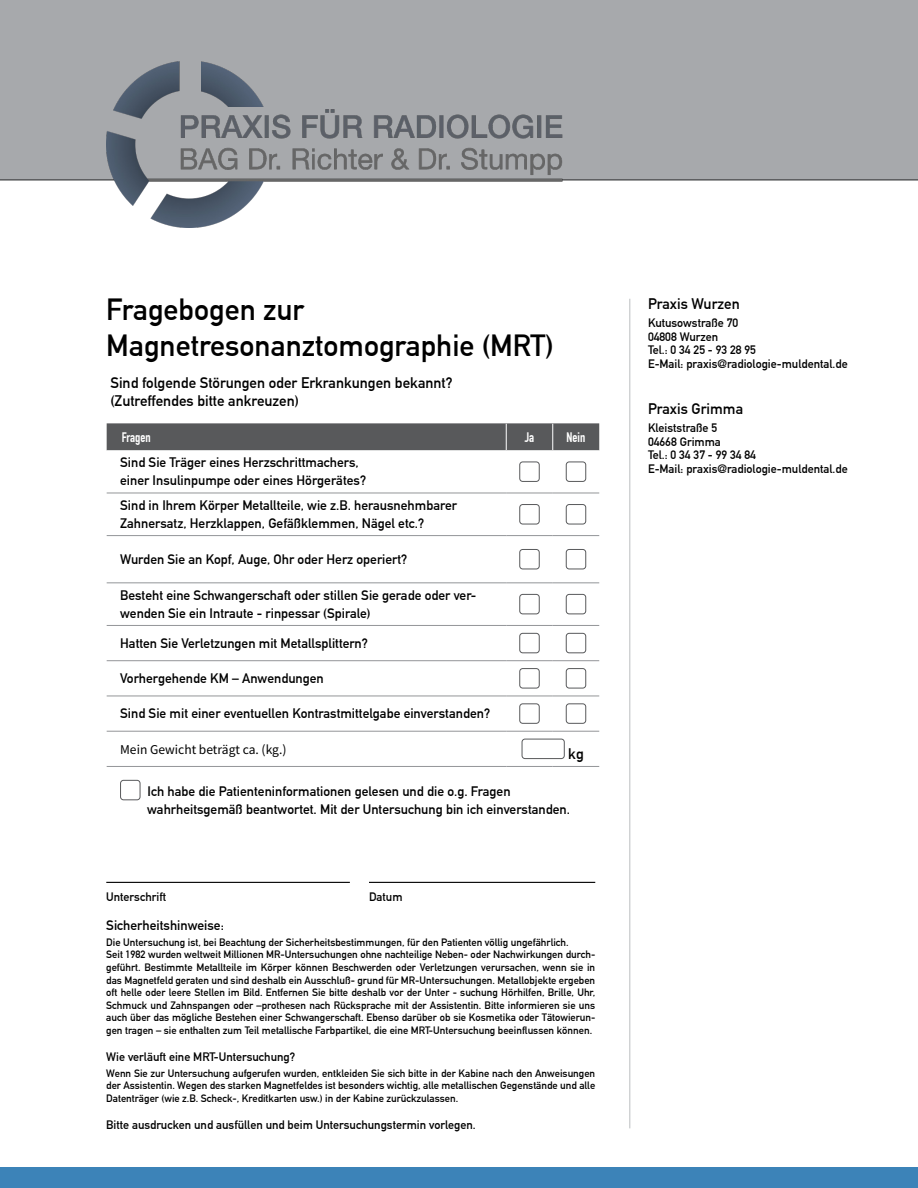
<style>
.page{position:relative;width:918px;height:1188px;background:#fff}
.page>*{position:absolute;margin:0;border:0;box-sizing:border-box;transform-origin:0 0}
.t1{font:30px/36px "DIN Mittelschrift";color:#000}
.t2{font:15px/18px "DIN Mittelschrift";color:#000}
.t3{font:13.5px/18px "DIN Mittelschrift";color:#000}
.t4{font:13.5px "Source Sans Pro";color:#000}
.t5{font:13.5px "DIN Engschrift";color:#fff}
.t6{font:12px/13.5px "DIN Mittelschrift";color:#000}
.t7{font:10.5px/12.6px "DIN Mittelschrift";color:#000}
</style>
<div class="page">
<div style="left:0;top:1167px;width:918px;height:21px;background:#3c83b8"></div>
<hr style="left:630px;top:299px;width:1px;height:829px;background:#bcbec0">
<div style="left:0;top:0;width:918px;height:181px;background:#a7a9ac"></div>
<hr style="left:506px;top:582px;width:47px;height:1px;background:#939598">
<hr style="left:553px;top:582px;width:46px;height:1px;background:#939598">
<hr style="left:506px;top:625px;width:47px;height:1px;background:#939598">
<hr style="left:553px;top:625px;width:46px;height:1px;background:#939598">
<hr style="left:506px;top:660px;width:47px;height:1px;background:#939598">
<hr style="left:553px;top:660px;width:46px;height:1px;background:#939598">
<hr style="left:506px;top:696px;width:47px;height:1px;background:#939598">
<hr style="left:553px;top:696px;width:46px;height:1px;background:#939598">
<div style="left:107px;top:423px;width:492px;height:27px;background:#58595b"></div>
<hr style="left:107px;top:493px;width:399px;height:1px;background:#939598">
<hr style="left:107px;top:582px;width:399px;height:1px;background:#939598">
<hr style="left:107px;top:625px;width:399px;height:1px;background:#939598">
<hr style="left:107px;top:660px;width:399px;height:1px;background:#939598">
<hr style="left:107px;top:696px;width:399px;height:1px;background:#939598">
<hr style="left:506px;top:493px;width:47px;height:1px;background:#939598">
<hr style="left:553px;top:493px;width:46px;height:1px;background:#939598">
<hr style="left:107px;top:535px;width:399px;height:1px;background:#939598">
<hr style="left:506px;top:535px;width:47px;height:1px;background:#939598">
<hr style="left:553px;top:535px;width:46px;height:1px;background:#939598">
<hr style="left:107px;top:731px;width:399px;height:1px;background:#939598">
<hr style="left:107px;top:766px;width:399px;height:1px;background:#939598">
<hr style="left:506px;top:731px;width:47px;height:1px;background:#939598">
<hr style="left:553px;top:731px;width:46px;height:1px;background:#939598">
<hr style="left:506px;top:766px;width:47px;height:1px;background:#939598">
<hr style="left:553px;top:766px;width:46px;height:1px;background:#939598">
<div style="left:519px;top:462px;width:21px;height:20px;border:1px solid #58595b;border-radius:3px"></div>
<div style="left:566px;top:462px;width:20px;height:20px;border:1px solid #58595b;border-radius:3px"></div>
<div style="left:519px;top:504px;width:21px;height:20px;border:1px solid #58595b;border-radius:3px"></div>
<div style="left:566px;top:504px;width:20px;height:20px;border:1px solid #58595b;border-radius:3px"></div>
<div style="left:519px;top:549px;width:21px;height:20px;border:1px solid #58595b;border-radius:3px"></div>
<div style="left:566px;top:549px;width:20px;height:20px;border:1px solid #58595b;border-radius:3px"></div>
<div style="left:519px;top:594px;width:21px;height:20px;border:1px solid #58595b;border-radius:3px"></div>
<div style="left:566px;top:594px;width:20px;height:20px;border:1px solid #58595b;border-radius:3px"></div>
<div style="left:519px;top:633px;width:21px;height:20px;border:1px solid #58595b;border-radius:3px"></div>
<div style="left:566px;top:633px;width:20px;height:20px;border:1px solid #58595b;border-radius:3px"></div>
<div style="left:519px;top:668px;width:21px;height:20px;border:1px solid #58595b;border-radius:3px"></div>
<div style="left:566px;top:668px;width:20px;height:20px;border:1px solid #58595b;border-radius:3px"></div>
<div style="left:519px;top:703px;width:21px;height:21px;border:1px solid #58595b;border-radius:3px"></div>
<div style="left:566px;top:703px;width:20px;height:21px;border:1px solid #58595b;border-radius:3px"></div>
<div style="left:522px;top:739px;width:43px;height:20px;border:1px solid #58595b;border-radius:3px"></div>
<div style="left:120px;top:780px;width:20px;height:20px;border:1px solid #58595b;border-radius:3px"></div>
<img style="left:106px;top:62px;width:459px;height:165px">
<hr style="left:106px;top:882px;width:244px;height:1px;background:#000">
<hr style="left:369px;top:882px;width:226px;height:1px;background:#000">
<h1 class="t1" style="left:106px;top:292px;width:449px">Fragebogen zur<br>Magnetresonanztomographie (MRT)</h1>
<h2 class="t2" style="left:110px;top:373px;width:344px">Sind folgende Störungen oder Erkrankungen bekannt? (Zutreffendes bitte ankreuzen)</h2>
<p class="t5" style="left:122px;top:429px;width:30px">Fragen</p>
<p class="t5" style="left:525px;top:429px;width:11px">Ja</p>
<p class="t5" style="left:567px;top:429px;width:20px">Nein</p>
<p class="t3" style="left:120px;top:454px;width:248px">Sind Sie Träger eines Herzschrittmachers, einer Insulinpumpe oder eines Hörgerätes?</p>
<p class="t3" style="left:120px;top:496px;width:338px">Sind in Ihrem Körper Metallteile, wie z.B. herausnehmbarer<br>Zahnersatz, Herzklappen, Gefäßklemmen, Nägel etc.?</p>
<p class="t3" style="left:120px;top:550px;width:289px">Wurden Sie an Kopf, Auge, Ohr oder Herz operiert?</p>
<p class="t3" style="left:120px;top:586px;width:358px">Besteht eine Schwangerschaft oder stillen Sie gerade oder ver&shy;wenden Sie ein Intraute - rinpessar (Spirale)</p>
<p class="t3" style="left:120px;top:634px;width:249px">Hatten Sie Verletzungen mit Metallsplittern?</p>
<p class="t3" style="left:120px;top:669px;width:205px">Vorhergehende KM – Anwendungen</p>
<p class="t3" style="left:120px;top:705px;width:372px">Sind Sie mit einer eventuellen Kontrastmittelgabe einverstanden?</p>
<p class="t4" style="left:120px;top:741px;width:168px">Mein Gewicht beträgt ca. (kg.)</p>
<h2 class="t2" style="left:568px;top:745px;width:17px">kg</h2>
<p class="t3" style="left:147px;top:782px;width:424px">Ich habe die Patienteninformationen gelesen und die o.g. Fragen wahrheitsgemäß beantwortet. Mit der Untersuchung bin ich einverstanden.</p>
<p class="t6" style="left:106px;top:890px;width:61px">Unterschrift</p>
<p class="t6" style="left:369px;top:890px;width:35px">Datum</p>
<p class="t3" style="left:106px;top:917px;width:119px">Sicherheitshinweise:</p>
<p class="t7" style="left:106px;top:936px;width:490px">Die Untersuchung ist, bei Beachtung der Sicherheitsbestimmungen, für den Patienten völlig ungefährlich.<br>Seit 1982 wurden weltweit Millionen MR-Untersuchungen ohne nachteilige Neben- oder Nachwirkungen durch&shy;geführt. Bestimmte Metallteile im Körper können Beschwerden oder Verletzungen verursachen, wenn sie in das Magnetfeld geraten und sind deshalb ein Ausschluß- grund für MR-Untersuchungen. Metallobjekte ergeben oft helle oder leere Stellen im Bild. Entfernen Sie bitte deshalb vor der Unter - suchung Hörhilfen, Brille, Uhr, Schmuck und Zahnspangen oder –prothesen nach Rücksprache mit der Assistentin. Bitte informieren sie uns auch über das mögliche Bestehen einer Schwangerschaft. Ebenso darüber ob sie Kosmetika oder Tätowierun&shy;gen tragen – sie enthalten zum Teil metallische Farbpartikel, die eine MRT-Untersuchung beeinflussen können.</p>
<p class="t6" style="left:106px;top:1050px;width:191px">Wie verläuft eine MRT-Untersuchung?</p>
<p class="t7" style="left:106px;top:1067px;width:490px;text-align:justify">Wenn Sie zur Untersuchung aufgerufen wurden, entkleiden Sie sich bitte in der Kabine nach den Anweisungen der Assistentin. Wegen des starken Magnetfeldes ist besonders wichtig, alle metallischen Gegenstände und alle Datenträger (wie z.B. Scheck-, Kreditkarten usw.) in der Kabine zurückzulassen.</p>
<p class="t6" style="left:106px;top:1118px;width:371px">Bitte ausdrucken und ausfüllen und beim Untersuchungstermin vorlegen.</p>
<h2 class="t2" style="left:648px;top:295px;width:93px">Praxis Wurzen</h2>
<p class="t6" style="left:648px;top:317px;width:201px">Kutusowstraße 70<br>04808 Wurzen<br>Tel.: 0 34 25 - 93 28 95<br>E-Mail: praxis@radiologie-muldental.de</p>
<h2 class="t2" style="left:648px;top:400px;width:97px">Praxis Grimma</h2>
<p class="t6" style="left:648px;top:422px;width:201px">Kleiststraße 5<br>04668 Grimma<br>Tel.: 0 34 37 - 99 34 84<br>E-Mail: praxis@radiologie-muldental.de</p>
</div>
